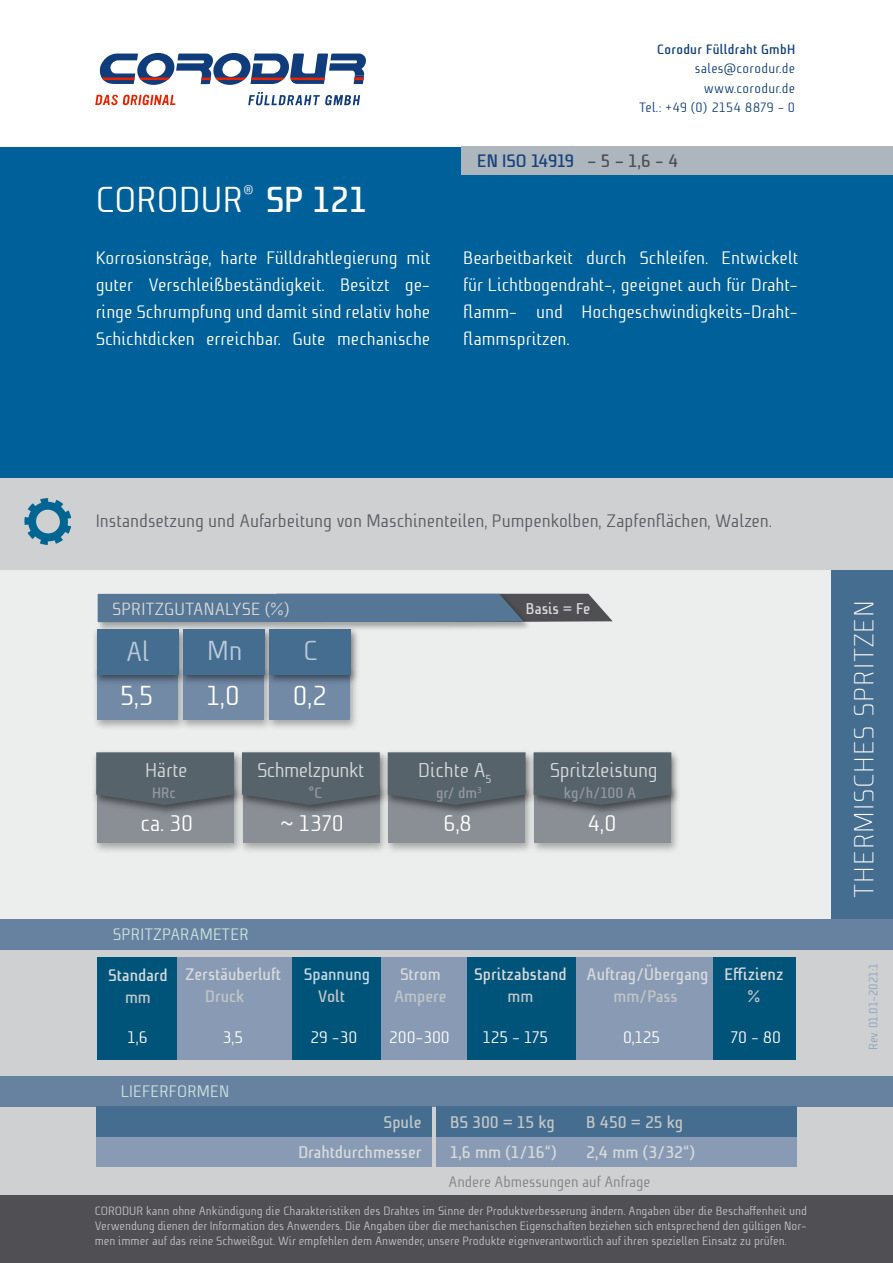
<style>
.page{position:relative;width:893px;height:1263px;background:#fff}
.page>*{position:absolute;margin:0;border:0;box-sizing:border-box;transform-origin:0 0}
.t1{font:36px "Niks";letter-spacing:.01em;color:#fff}
.t2{font:300 27.45px "Niks";letter-spacing:.035em;color:#fff}
.t3{font:27.45px "Niks";color:#fff}
.t4{font:27.45px "Niks";color:#b9c9db}
.t5{font:22.5px "Niks";letter-spacing:-.005em;color:#fff}
.t6{font:19.95px "Niks";letter-spacing:-.01em;color:#d6d8db}
.t7{font:18px/27px "Niks";color:#fff;text-align:justify}
.t8{font:18px "Niks";color:#5c5b60}
.t9{font:700 18px "Niks";letter-spacing:-.02em;color:#16417c}
.t10{font:700 18px "Niks";color:#504f53}
.t11{font:17.55px "Niks";letter-spacing:.01em;color:#d8dadc}
.t12{font:700 16.8px "Niks";color:#d8dadc}
.t13{font:700 16.8px "Niks";color:#c2c5c7}
.t14{font:700 16.65px "Niks";color:#d8dadc}
.t15{font:16.65px "Niks";letter-spacing:-.01em;color:#fff}
.t16{font:700 16.65px "Niks";color:#c2c5c7}
.t17{font:700 16.65px "Niks";color:#c2d8e5}
.t18{font:16.5px "Niks";letter-spacing:.01em;color:#cce4df}
.t19{font:700 15.6px "Niks";color:#d8dadc}
.t20{font:15px "Niks";color:#817f84}
.t21{font:700 15px "Niks";color:#93989d}
.t22{font:13.5px/19.5px "Niks";letter-spacing:.025em;color:#103d79;text-align:right}
.t23{font:700 13.5px "Niks";letter-spacing:.025em;color:#103d79}
.t24{font:12px/15px "Niks";color:#c2c5c7;text-align:justify}
.t25{font:12px "Niks";letter-spacing:-.005em;color:#8fa0bd}
.t26{font:700 8.7px "Niks";color:#93989d}
.s1{font-weight:700}
</style>
<div class="page">
<div style="left:0;top:147px;width:893px;height:333px;background:#00619a"></div>
<div style="left:0;top:512px;width:893px;height:469px;background:#eceeee"></div>
<div style="left:0;top:940px;width:893px;height:277px;background:#ced0d2"></div>
<svg style="left:95px;top:95px;width:81px;height:10px"></svg>
<svg style="left:248px;top:92px;width:113px;height:13px"></svg>
<svg style="left:99px;top:53px;width:267px;height:32px"></svg>
<div style="left:831px;top:570px;width:62px;height:353px;background:#446d8f"></div>
<div style="left:0;top:1195px;width:893px;height:68px;background:#504f53"></div>
<div style="left:96px;top:1106px;width:336px;height:61px;background:#899bb4"></div>
<div style="left:0;top:1076px;width:893px;height:31px;background:#6782a0"></div>
<div style="left:437px;top:1106px;width:360px;height:61px;background:#899bb4"></div>
<div style="left:437px;top:1105px;width:360px;height:31px;background:#446d8f"></div>
<div style="left:97px;top:957px;width:618px;height:103px;background:#899bb4"></div>
<div style="left:96px;top:1105px;width:336px;height:31px;background:#446d8f"></div>
<div style="left:292px;top:957px;width:88px;height:103px;background:#005479"></div>
<div style="left:467px;top:957px;width:109px;height:103px;background:#005479"></div>
<div style="left:713px;top:957px;width:83px;height:103px;background:#005479"></div>
<div style="left:97px;top:957px;width:80px;height:103px;background:#005479"></div>
<div style="left:0;top:919px;width:893px;height:31px;background:#6782a0"></div>
<div style="left:97px;top:593px;width:435px;height:39px;background:#000;opacity:.3"></div>
<svg style="left:98px;top:594px;width:515px;height:28px;background:#58728c"></svg>
<div style="left:461px;top:146px;width:432px;height:29px;background:#adb6bd"></div>
<div style="left:0;top:478px;width:893px;height:91px;background:#ced0d2"></div>
<div style="left:90px;top:664px;width:98px;height:68px;background:#000;opacity:.3"></div>
<div style="left:97px;top:669px;width:81px;height:50px;background:#728aa6"></div>
<div style="left:90px;top:625px;width:99px;height:62px;background:#000;opacity:.5"></div>
<div style="left:97px;top:629px;width:81px;height:45px;background:#446d8f"></div>
<div style="left:177px;top:664px;width:98px;height:68px;background:#000;opacity:.3"></div>
<div style="left:183px;top:669px;width:81px;height:50px;background:#728aa6"></div>
<div style="left:177px;top:625px;width:98px;height:62px;background:#000;opacity:.5"></div>
<div style="left:183px;top:629px;width:81px;height:45px;background:#446d8f"></div>
<div style="left:263px;top:664px;width:98px;height:68px;background:#000;opacity:.3"></div>
<div style="left:270px;top:669px;width:80px;height:50px;background:#728aa6"></div>
<div style="left:263px;top:625px;width:98px;height:62px;background:#000;opacity:.5"></div>
<div style="left:270px;top:629px;width:81px;height:45px;background:#446d8f"></div>
<div style="left:91px;top:782px;width:153px;height:73px;background:#000;opacity:.3"></div>
<div style="left:97px;top:786px;width:137px;height:57px;background:#8a8f96"></div>
<div style="left:90px;top:748px;width:154px;height:69px;background:#000;opacity:.5"></div>
<svg style="left:96px;top:752px;width:138px;height:53px;background:#59646b"></svg>
<div style="left:236px;top:782px;width:154px;height:73px;background:#000;opacity:.3"></div>
<div style="left:243px;top:786px;width:136px;height:57px;background:#8a8f96"></div>
<div style="left:236px;top:748px;width:154px;height:69px;background:#000;opacity:.5"></div>
<svg style="left:242px;top:752px;width:138px;height:53px;background:#58636b"></svg>
<div style="left:382px;top:782px;width:154px;height:73px;background:#000;opacity:.3"></div>
<div style="left:388px;top:786px;width:137px;height:57px;background:#8a8f96"></div>
<div style="left:382px;top:748px;width:154px;height:69px;background:#000;opacity:.5"></div>
<svg style="left:388px;top:752px;width:138px;height:53px;background:#58636b"></svg>
<div style="left:528px;top:782px;width:153px;height:73px;background:#000;opacity:.3"></div>
<div style="left:534px;top:786px;width:137px;height:57px;background:#8a8f96"></div>
<div style="left:527px;top:748px;width:155px;height:69px;background:#000;opacity:.5"></div>
<svg style="left:534px;top:752px;width:137px;height:53px;background:#58636b"></svg>
<svg style="left:24px;top:498px;width:47px;height:47px"></svg>
<h1 class="t1" style="left:96px;top:176px;width:273px">CORODUR<sup>®</sup> <span class="s1">SP 121</span></h1>
<p class="t23" style="left:657px;top:40px;width:139px">Corodur Fülldraht GmbH</p>
<p class="t22" style="left:639px;top:58px;width:157px">sales@corodur.de www.corodur.de<br>Tel.: +49 (0) 2154 8879 - 0</p>
<h3 class="t9" style="left:477px;top:149px;width:98px">EN ISO 14919</h3>
<h3 class="t10" style="left:587px;top:149px;width:93px">– 5 – 1,6 - 4</h3>
<h3 class="t7" style="left:96px;top:244px;width:336px">Korrosionsträge, harte Fülldrahtlegierung mit guter Verschleißbeständigkeit. Besitzt ge&shy;ringe Schrumpfung und damit sind relativ hohe Schichtdicken erreichbar. Gute mechanische</h3>
<h3 class="t7" style="left:463px;top:244px;width:336px">Bearbeitbarkeit durch Schleifen. Entwickelt für Lichtbogendraht-, geeignet auch für Draht&shy;flamm- und Hochgeschwindigkeits-Draht&shy;flammspritzen.</h3>
<h3 class="t8" style="left:96px;top:509px;width:678px">Instandsetzung und Aufarbeitung von Maschinenteilen, Pumpenkolben, Zapfenflächen, Walzen.</h3>
<h3 class="t11" style="left:112px;top:597px;width:180px">SPRITZGUTANALYSE (%)</h3>
<h2 class="t4" style="left:126px;top:633px;width:25px">Al</h2>
<h2 class="t4" style="left:207px;top:632px;width:37px">Mn</h2>
<h2 class="t4" style="left:303px;top:632px;width:15px">C</h2>
<h2 class="t3" style="left:120px;top:677px;width:35px">5,5</h2>
<h2 class="t3" style="left:207px;top:677px;width:35px">1,0</h2>
<h2 class="t3" style="left:293px;top:677px;width:36px">0,2</h2>
<h3 class="t19" style="left:526px;top:597px;width:66px">Basis = Fe</h3>
<h3 class="t6" style="left:145px;top:756px;width:44px">Härte</h3>
<h3 class="t5" style="left:140px;top:808px;width:54px">ca. 30</h3>
<p class="t21" style="left:152px;top:782px;width:25px">HRc</p>
<h3 class="t6" style="left:257px;top:756px;width:109px">Schmelzpunkt</h3>
<h3 class="t6" style="left:418px;top:756px;width:75px">Dichte A<sub>5</sub></h3>
<h3 class="t6" style="left:550px;top:756px;width:110px">Spritzleistung</h3>
<h3 class="t5" style="left:280px;top:808px;width:65px">~ 1370</h3>
<h3 class="t5" style="left:444px;top:808px;width:30px">6,8</h3>
<h3 class="t5" style="left:587px;top:808px;width:30px">4,0</h3>
<p class="t21" style="left:309px;top:782px;width:15px">°C</p>
<p class="t21" style="left:436px;top:782px;width:43px">gr/ dm</p>
<p class="t21" style="left:564px;top:782px;width:74px">kg/h/100 A</p>
<p class="t26" style="left:477px;top:784px;width:6px">3</p>
<h3 class="t18" style="left:113px;top:923px;width:137px">SPRITZPARAM ETER</h3>
<h3 class="t14" style="left:108px;top:963px;width:61px">Standard</h3>
<h3 class="t16" style="left:125px;top:986px;width:27px">mm</h3>
<h3 class="t14" style="left:185px;top:963px;width:97px">Zerstäuberluft</h3>
<h3 class="t17" style="left:304px;top:963px;width:68px">Spannung</h3>
<h3 class="t14" style="left:400px;top:963px;width:42px">Strom</h3>
<h3 class="t14" style="left:474px;top:963px;width:311px">Spritzabstand Auftrag/Übergang Effizienz</h3>
<h3 class="t16" style="left:205px;top:985px;width:41px">Druck</h3>
<h3 class="t16" style="left:318px;top:985px;width:29px">Volt</h3>
<h3 class="t16" style="left:394px;top:985px;width:54px">Ampere</h3>
<h3 class="t16" style="left:507px;top:985px;width:27px">mm</h3>
<h3 class="t16" style="left:613px;top:985px;width:66px">mm/Pass</h3>
<h3 class="t16" style="left:747px;top:985px;width:15px">%</h3>
<h3 class="t15" style="left:128px;top:1026px;width:22px">1,6</h3>
<h3 class="t15" style="left:223px;top:1026px;width:22px">3,5</h3>
<h3 class="t15" style="left:310px;top:1026px;width:48px">29 -30</h3>
<h3 class="t15" style="left:389px;top:1026px;width:62px">200-300</h3>
<h3 class="t15" style="left:483px;top:1026px;width:67px">125 - 175</h3>
<h3 class="t15" style="left:623px;top:1026px;width:39px">0,125</h3>
<h3 class="t15" style="left:731px;top:1026px;width:52px">70 - 80</h3>
<h3 class="t18" style="left:121px;top:1080px;width:99px">Lieferformen</h3>
<h3 class="t13" style="left:384px;top:1111px;width:40px">Spule</h3>
<h3 class="t13" style="left:450px;top:1111px;width:106px">BS 300 = 15 kg</h3>
<h3 class="t13" style="left:586px;top:1111px;width:98px">B 450 = 25 kg</h3>
<h3 class="t12" style="left:298px;top:1140px;width:125px">Drahtdurchmesser</h3>
<h3 class="t12" style="left:450px;top:1140px;width:109px">1,6 mm (1/16“)</h3>
<h3 class="t12" style="left:586px;top:1140px;width:111px">2,4 mm (3/32“)</h3>
<p class="t20" style="left:449px;top:1172px;width:203px">Andere Abmessungen auf Anfrage</p>
<p class="t24" style="left:95px;top:1203px;width:714px">CORODUR kann ohne Ankündigung die Charakteristiken des Drahtes im Sinne der Produktverbesserung ändern. Angaben über die Beschaffenheit und Verwendung dienen der Information des Anwenders. Die Angaben über die mechanischen Eigenschaften beziehen sich entsprechend den gültigen Nor&shy;men immer auf das reine Schweißgut. Wir empfehlen dem Anwender, unsere Produkte eigenverantwortlich auf ihren speziellen Einsatz zu prüfen.</p>
<h2 class="t2" style="left:846px;top:898px;width:299px;rotate:-90deg">Thermisches Spritzen</h2>
<p class="t25" style="left:865px;top:1050px;width:89px;rotate:-90deg">Rev. 01.01-2021:1</p>
</div>
